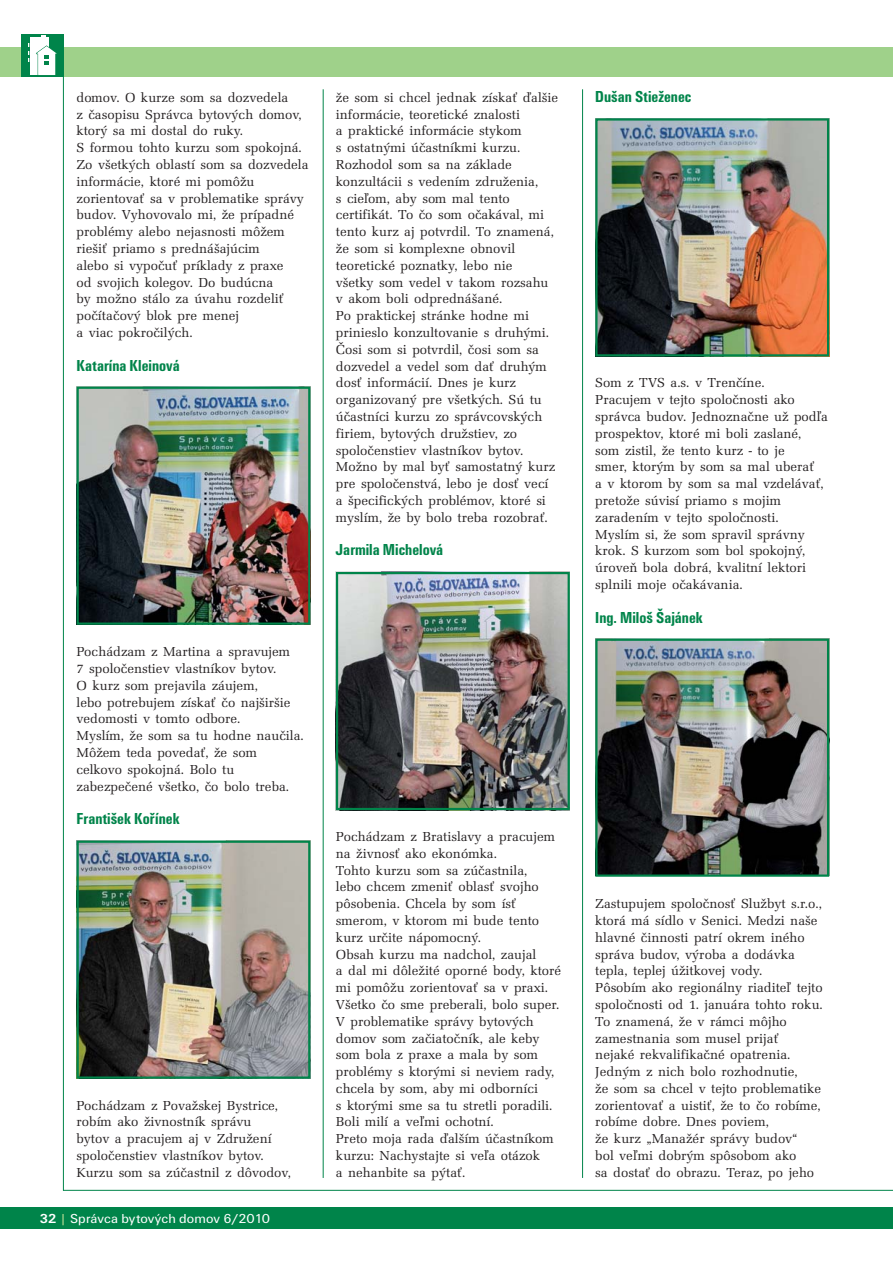
<style>
.page{position:relative;width:893px;height:1263px;background:#fff}
.page>*{position:absolute;margin:0;border:0;box-sizing:border-box;transform-origin:0 0}
.t1{font:700 condensed 16.5px "Unitus TEE";color:#00844a}
.t2{font:13.5px/16.8px "URW Latino TEE";color:#231f20}
.t3{font:13.5px "Unitus TEE";letter-spacing:.005em;color:#fff}
.s1{font-weight:700}
.s2{color:#9fd18a}
</style>
<div class="page">
<div style="left:0;top:1208px;width:893px;height:21px;background:#00844a"></div>
<hr style="left:63px;top:1190px;width:830px;height:1px;background:#00844a">
<div style="left:0;top:47px;width:893px;height:30px;background:#9fd18a"></div>
<div style="left:21px;top:34px;width:43px;height:43px;background:#00844a"></div>
<svg style="left:28px;top:36px;width:29px;height:40px"></svg>
<hr style="left:63px;top:34px;width:1px;height:1157px;background:#00844a">
<hr style="left:323px;top:89px;width:1px;height:1089px;background:#00844a">
<hr style="left:582px;top:89px;width:1px;height:1089px;background:#00844a">
<img style="left:598px;top:121px;width:228px;height:232px">
<div style="left:595px;top:118px;width:234px;height:238px;border:2px solid #00844a"></div>
<img style="left:80px;top:390px;width:227px;height:232px">
<div style="left:77px;top:387px;width:233px;height:238px;border:2px solid #00844a"></div>
<img style="left:80px;top:843px;width:227px;height:233px">
<div style="left:77px;top:840px;width:233px;height:239px;border:2px solid #00844a"></div>
<img style="left:595px;top:638px;width:234px;height:236px">
<div style="left:595px;top:639px;width:234px;height:238px;border:2px solid #00844a"></div>
<img style="left:339px;top:575px;width:228px;height:232px">
<div style="left:336px;top:572px;width:234px;height:238px;border:2px solid #00844a"></div>
<p class="t2" style="left:77px;top:90px;width:234px">domov. O kurze som sa dozvedela<br>z časopisu Správca bytových domov, ktorý sa mi dostal do ruky.<br>S formou tohto kurzu som spokojná.<br>Zo všetkých oblastí som sa dozvedela informácie, ktoré mi pomôžu zorientovať sa v problematike správy budov. Vyhovovalo mi, že prípadné problémy alebo nejasnosti môžem riešiť priamo s prednášajúcim<br>alebo si vypočuť príklady z praxe<br>od svojich kolegov. Do budúcna<br>by možno stálo za úvahu rozdeliť počítačový blok pre menej<br>a viac pokročilých.</p>
<p class="t1" style="left:77px;top:359px;width:105px">Katarína Kleinová</p>
<p class="t2" style="left:336px;top:90px;width:224px">že som si chcel jednak získať ďalšie informácie, teoretické znalosti<br>a praktické informácie stykom<br>s ostatnými účastníkmi kurzu.<br>Rozhodol som sa na základe konzultácii s vedením združenia,<br>s cieľom, aby som mal tento certifikát. To čo som očakával, mi tento kurz aj potvrdil. To znamená, že som si komplexne obnovil teoretické poznatky, lebo nie<br>všetky som vedel v takom rozsahu v akom boli odprednášané.<br>Po praktickej stránke hodne mi prinieslo konzultovanie s druhými.<br>Čosi som si potvrdil, čosi som sa dozvedel a vedel som dať druhým dosť informácií. Dnes je kurz organizovaný pre všetkých. Sú tu účastníci kurzu zo správcovských firiem, bytových družstiev, zo spoločenstiev vlastníkov bytov.<br>Možno by mal byť samostatný kurz pre spoločenstvá, lebo je dosť vecí a špecifických problémov, ktoré si myslím, že by bolo treba rozobrať.</p>
<p class="t1" style="left:336px;top:543px;width:109px">Jarmila Michelová</p>
<p class="t2" style="left:77px;top:644px;width:229px">Pochádzam z Martina a spravujem<br>7 spoločenstiev vlastníkov bytov.<br>O kurz som prejavila záujem,<br>lebo potrebujem získať čo najširšie vedomosti v tomto odbore.<br>Myslím, že som sa tu hodne naučila.<br>Môžem teda povedať, že som celkovo spokojná. Bolo tu zabezpečené všetko, čo bolo treba.</p>
<p class="t1" style="left:77px;top:812px;width:105px">František Kořínek</p>
<p class="t2" style="left:77px;top:1098px;width:216px">Pochádzam z Považskej Bystrice, robím ako živnostník správu<br>bytov a pracujem aj v Združení spoločenstiev vlastníkov bytov.<br>Kurzu som sa zúčastnil z dôvodov,</p>
<p class="t3" style="left:40px;top:1213px;width:232px"><span class="s1">32</span> <span class="s2">|</span> Správca bytových domov 6/2010</p>
<p class="t2" style="left:336px;top:829px;width:227px">Pochádzam z Bratislavy a pracujem na živnosť ako ekonómka.<br>Tohto kurzu som sa zúčastnila,<br>lebo chcem zmeniť oblasť svojho pôsobenia. Chcela by som ísť smerom, v ktorom mi bude tento kurz určite nápomocný.<br>Obsah kurzu ma nadchol, zaujal<br>a dal mi dôležité oporné body, ktoré mi pomôžu zorientovať sa v praxi.<br>Všetko čo sme preberali, bolo super.<br>V problematike správy bytových domov som začiatočník, ale keby som bola z praxe a mala by som problémy s ktorými si neviem rady, chcela by som, aby mi odborníci<br>s ktorými sme sa tu stretli poradili.<br>Boli milí a veľmi ochotní.<br>Preto moja rada ďalším účastníkom kurzu: Nachystajte si veľa otázok<br>a nehanbite sa pýtať.</p>
<p class="t1" style="left:595px;top:90px;width:98px">Dušan Stieženec</p>
<p class="t2" style="left:595px;top:375px;width:234px">Som z TVS a.s. v Trenčíne.<br>Pracujem v tejto spoločnosti ako správca budov. Jednoznačne už podľa prospektov, ktoré mi boli zaslané, som zistil, že tento kurz - to je<br>smer, ktorým by som sa mal uberať<br>a v ktorom by som sa mal vzdelávať, pretože súvisí priamo s mojim zaradením v tejto spoločnosti.<br>Myslím si, že som spravil správny krok. S kurzom som bol spokojný, úroveň bola dobrá, kvalitní lektori splnili moje očakávania.</p>
<p class="t1" style="left:595px;top:610px;width:109px">Ing. Miloš Šajánek</p>
<p class="t2" style="left:595px;top:896px;width:229px">Zastupujem spoločnosť Službyt s.r.o., ktorá má sídlo v Senici. Medzi naše hlavné činnosti patrí okrem iného správa budov, výroba a dodávka tepla, teplej úžitkovej vody.<br>Pôsobím ako regionálny riaditeľ tejto spoločnosti od 1. januára tohto roku.<br>To znamená, že v rámci môjho zamestnania som musel prijať<br>nejaké rekvalifikačné opatrenia.<br>Jedným z nich bolo rozhodnutie,<br>že som sa chcel v tejto problematike zorientovať a uistiť, že to čo robíme, robíme dobre. Dnes poviem,<br>že kurz „Manažér správy budov“<br>bol veľmi dobrým spôsobom ako<br>sa dostať do obrazu. Teraz, po jeho</p>
</div>
